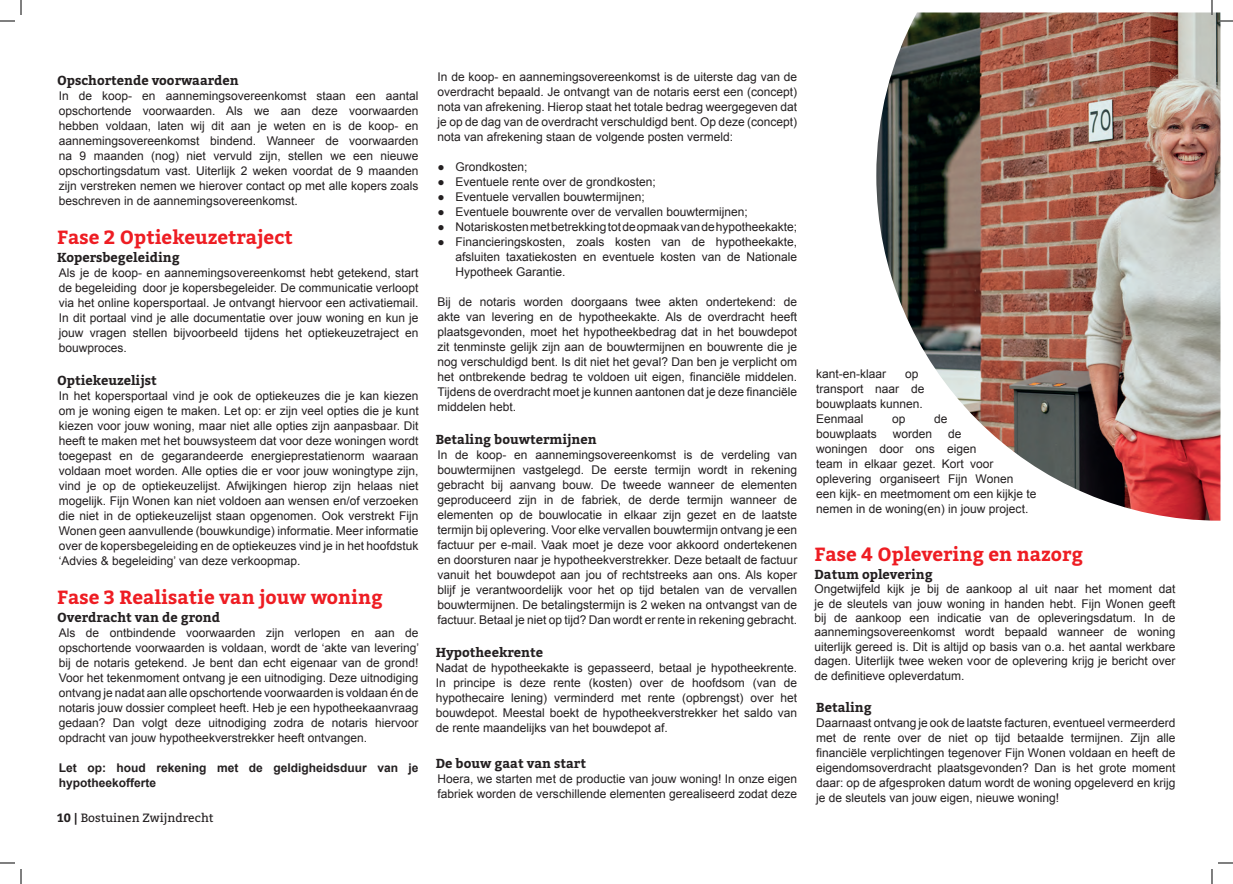
<style>
.page{position:relative;width:1233px;height:884px;background:#fff}
.page>*{position:absolute;margin:0;border:0;box-sizing:border-box;transform-origin:0 0}
.t1{font:700 19px "Bitter";color:#ee1d23}
.t2{font:700 13px "Bitter";color:#231f20}
.t3{font:12px/15px "Arial";color:#231f20;text-align:justify}
.t4{font:700 12px/15px "Arial";color:#231f20}
.t5{font:12px "Bitter";color:#231f20}
.s1{font-weight:700}
</style>
<div class="page">
<img style="left:876px;top:12px;width:344px;height:509px">
<svg style="left:1218px;top:20px;width:15px;height:2px"></svg>
<svg style="left:1218px;top:862px;width:15px;height:2px"></svg>
<svg style="left:0;top:0;width:22px;height:22px"></svg>
<svg style="left:0;top:862px;width:22px;height:22px"></svg>
<svg style="left:1211px;top:0;width:1px;height:15px"></svg>
<svg style="left:1211px;top:869px;width:1px;height:15px"></svg>
<p class="t2" style="left:57px;top:72px;width:183px">Opschortende voorwaarden</p>
<p class="t3" style="left:59px;top:88px;width:361px">In de koop- en aannemingsovereenkomst staan een aantal opschortende voorwaarden. Als we aan deze voorwaarden hebben voldaan, laten wij dit aan je weten en is de koop- en aannemingsovereenkomst bindend. Wanneer de voorwaarden na 9 maanden (nog) niet vervuld zijn, stellen we een nieuwe opschortingsdatum vast. Uiterlijk 2 weken voordat de 9 maanden zijn verstreken nemen we hierover contact op met alle kopers zoals beschreven in de aannemingsovereenkomst.</p>
<h1 class="t1" style="left:57px;top:225px;width:237px">Fase 2 Optiekeuzetraject</h1>
<p class="t2" style="left:57px;top:249px;width:124px">Kopersbegeleiding</p>
<p class="t3" style="left:59px;top:265px;width:361px">Als je de koop- en aannemingsovereenkomst hebt getekend, start de begeleiding door je kopersbegeleider. De communicatie verloopt via het online kopersportaal. Je ontvangt hiervoor een activatiemail.<br>In dit portaal vind je alle documentatie over jouw woning en kun je jouw vragen stellen bijvoorbeeld tijdens het optiekeuzetraject en bouwproces.</p>
<p class="t2" style="left:57px;top:372px;width:101px">Optiekeuzelijst</p>
<p class="t3" style="left:59px;top:388px;width:361px">In het kopersportaal vind je ook de optiekeuzes die je kan kiezen om je woning eigen te maken. Let op: er zijn veel opties die je kunt kiezen voor jouw woning, maar niet alle opties zijn aanpasbaar. Dit heeft te maken met het bouwsysteem dat voor deze woningen wordt toegepast en de gegarandeerde energieprestatienorm waaraan voldaan moet worden. Alle opties die er voor jouw woningtype zijn, vind je op de optiekeuzelijst. Afwijkingen hierop zijn helaas niet mogelijk. Fijn Wonen kan niet voldoen aan wensen en/of verzoeken die niet in de optiekeuzelijst staan opgenomen. Ook verstrekt Fijn Wonen geen aanvullende (bouwkundige) informatie. Meer informatie over de kopersbegeleiding en de optiekeuzes vind je in het hoofdstuk ‘Advies &amp; begeleiding’ van deze verkoopmap.</p>
<h1 class="t1" style="left:57px;top:585px;width:327px">Fase 3 Realisatie van jouw woning</h1>
<p class="t2" style="left:57px;top:609px;width:165px">Overdracht van de grond</p>
<p class="t3" style="left:59px;top:625px;width:362px">Als de ontbindende voorwaarden zijn verlopen en aan de opschortende voorwaarden is voldaan, wordt de ‘akte van levering’ bij de notaris getekend. Je bent dan echt eigenaar van de grond!<br>Voor het tekenmoment ontvang je een uitnodiging. Deze uitnodiging ontvang je nadat aan alle opschortende voorwaarden is voldaan én de notaris jouw dossier compleet heeft. Heb je een hypotheekaanvraag gedaan? Dan volgt deze uitnodiging zodra de notaris hiervoor opdracht van jouw hypotheekverstrekker heeft ontvangen.</p>
<p class="t4" style="left:59px;top:761px;width:361px">Let op: houd rekening met de geldigheidsduur van je hypotheekofferte</p>
<p class="t5" style="left:57px;top:810px;width:158px"><span class="s1">10 |</span> Bostuinen Zwijndrecht</p>
<p class="t3" style="left:437px;top:69px;width:361px">In de koop- en aannemingsovereenkomst is de uiterste dag van de overdracht bepaald. Je ontvangt van de notaris eerst een (concept) nota van afrekening. Hierop staat het totale bedrag weergegeven dat je op de dag van de overdracht verschuldigd bent. Op deze (concept) nota van afrekening staan de volgende posten vermeld:</p>
<p class="t3" style="left:437px;top:159px;width:92px">● Grondkosten;</p>
<p class="t3" style="left:437px;top:174px;width:220px">● Eventuele rente over de grondkosten;</p>
<p class="t3" style="left:437px;top:189px;width:209px">● Eventuele vervallen bouwtermijnen;</p>
<p class="t3" style="left:437px;top:204px;width:312px">● Eventuele bouwrente over de vervallen bouwtermijnen;</p>
<p class="t3" style="left:437px;top:219px;width:361px">● Notariskosten met betrekking tot de opmaak van de hypotheekakte;</p>
<p class="t3" style="left:455px;top:234px;width:343px;text-indent:-18px">● Financieringskosten, zoals kosten van de hypotheekakte, afsluiten taxatiekosten en eventuele kosten van de Nationale Hypotheek Garantie.</p>
<p class="t3" style="left:437px;top:294px;width:361px">Bij de notaris worden doorgaans twee akten ondertekend: de akte van levering en de hypotheekakte. Als de overdracht heeft plaatsgevonden, moet het hypotheekbedrag dat in het bouwdepot zit tenminste gelijk zijn aan de bouwtermijnen en bouwrente die je nog verschuldigd bent. Is dit niet het geval? Dan ben je verplicht om het ontbrekende bedrag te voldoen uit eigen, financiële middelen.<br>Tijdens de overdracht moet je kunnen aantonen dat je deze financiële middelen hebt.</p>
<p class="t2" style="left:436px;top:431px;width:163px">Betaling bouwtermijnen</p>
<p class="t3" style="left:437px;top:447px;width:361px">In de koop- en aannemingsovereenkomst is de verdeling van bouwtermijnen vastgelegd. De eerste termijn wordt in rekening gebracht bij aanvang bouw. De tweede wanneer de elementen geproduceerd zijn in de fabriek, de derde termijn wanneer de elementen op de bouwlocatie in elkaar zijn gezet en de laatste termijn bij oplevering. Voor elke vervallen bouwtermijn ontvang je een factuur per e-mail. Vaak moet je deze voor akkoord ondertekenen en doorsturen naar je hypotheekverstrekker. Deze betaalt de factuur vanuit het bouwdepot aan jou of rechtstreeks aan ons. Als koper blijf je verantwoordelijk voor het op tijd betalen van de vervallen bouwtermijnen. De betalingstermijn is 2 weken na ontvangst van de factuur. Betaal je niet op tijd? Dan wordt er rente in rekening gebracht.</p>
<p class="t2" style="left:436px;top:644px;width:109px">Hypotheekrente</p>
<p class="t3" style="left:436px;top:660px;width:363px">Nadat de hypotheekakte is gepasseerd, betaal je hypotheekrente.<br>In principe is deze rente (kosten) over de hoofdsom (van de hypothecaire lening) verminderd met rente (opbrengst) over het bouwdepot. Meestal boekt de hypotheekverstrekker het saldo van de rente maandelijks van het bouwdepot af.</p>
<p class="t2" style="left:436px;top:755px;width:152px">De bouw gaat van start</p>
<p class="t3" style="left:437px;top:771px;width:361px">Hoera, we starten met de productie van jouw woning! In onze eigen fabriek worden de verschillende elementen gerealiseerd zodat deze</p>
<p class="t3" style="left:816px;top:366px;width:72px">kant-en-klaar</p>
<p class="t3" style="left:816px;top:366px;width:110px;text-align:left;text-indent:89px">op transport naar de bouwplaats kunnen.<br>Eenmaal</p>
<p class="t3" style="left:892px;top:411px;width:15px">op</p>
<p class="t3" style="left:934px;top:411px;width:15px">de</p>
<p class="t3" style="left:816px;top:426px;width:222px;text-align:left;text-indent:132px">de<br>woningen door ons eigen<br>team in elkaar gezet. Kort voor oplevering organiseert Fijn Wonen een kijk- en meetmoment om een kijkje te nemen in de woning(en) in jouw project.</p>
<h1 class="t1" style="left:814px;top:542px;width:270px">Fase 4 Oplevering en nazorg</h1>
<p class="t2" style="left:814px;top:566px;width:120px">Datum oplevering</p>
<p class="t3" style="left:814px;top:582px;width:363px;line-height:14.4px">Ongetwijfeld kijk je bij de aankoop al uit naar het moment dat je de sleutels van jouw woning in handen hebt. Fijn Wonen geeft bij de aankoop een indicatie van de opleveringsdatum. In de aannemingsovereenkomst wordt bepaald wanneer de woning uiterlijk gereed is. Dit is altijd op basis van o.a. het aantal werkbare dagen. Uiterlijk twee weken voor de oplevering krijg je bericht over de definitieve opleverdatum.</p>
<p class="t2" style="left:816px;top:699px;width:57px">Betaling</p>
<p class="t3" style="left:816px;top:715px;width:361px">Daarnaast ontvang je ook de laatste facturen, eventueel vermeerderd met de rente over de niet op tijd betaalde termijnen. Zijn alle financiële verplichtingen tegenover Fijn Wonen voldaan en heeft de eigendomsoverdracht plaatsgevonden? Dan is het grote moment daar: op de afgesproken datum wordt de woning opgeleverd en krijg je de sleutels van jouw eigen, nieuwe woning!</p>
<p class="t3" style="left:816px;top:426px;width:62px">bouwplaats</p>
<p class="t3" style="left:892px;top:426px;width:41px">worden</p>
</div>
